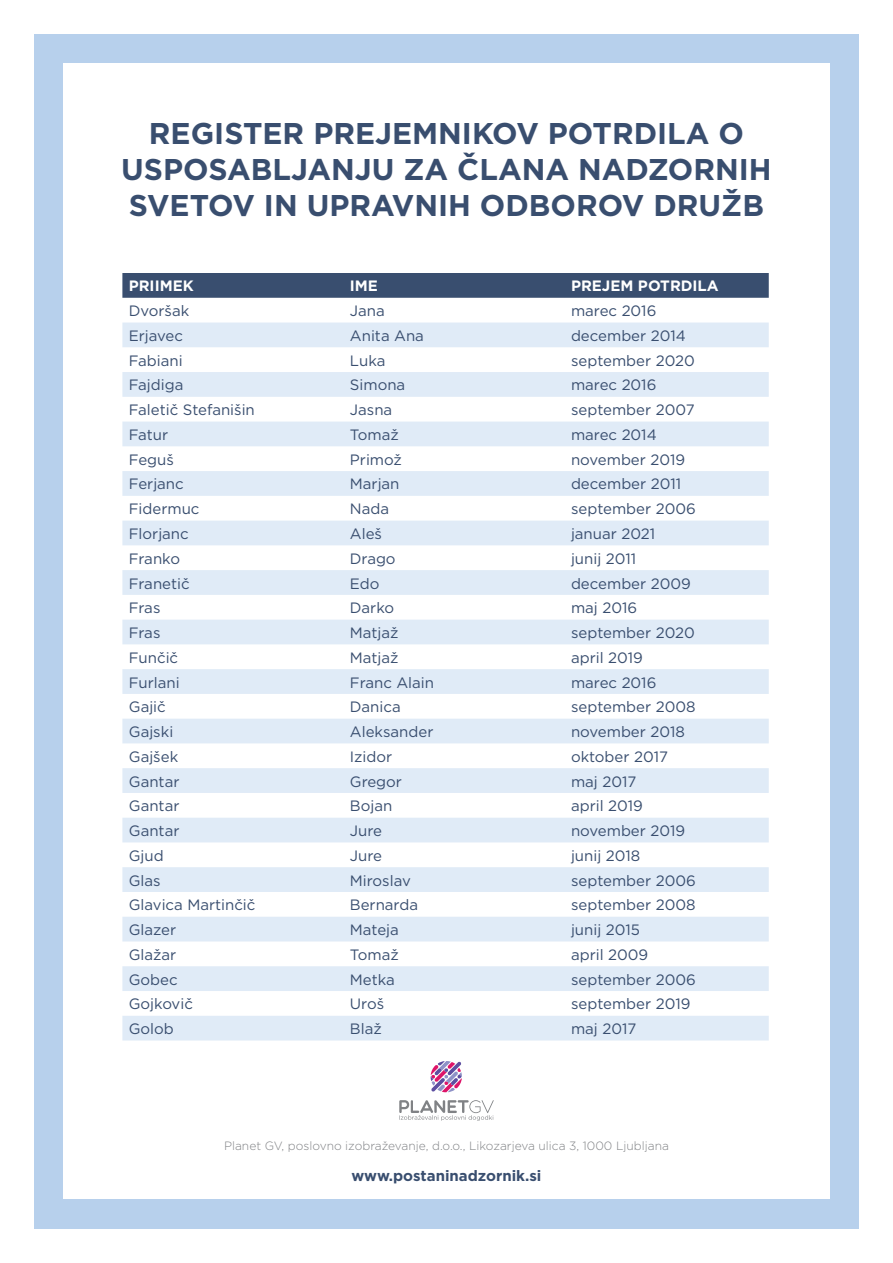
<style>
.page{position:relative;width:893px;height:1263px;background:#fff}
.page>*{position:absolute;margin:0;border:0;box-sizing:border-box;transform-origin:0 0}
.t1{font:700 30px/36px "Gotham";color:#394e6f;text-align:center}
.t2{font:15px "Gotham";color:#394e6f}
.t3{font:700 15px "Gotham";color:#fff}
.t4{font:700 15px "Gotham";color:#394e6f}
.t5{font:300 12px "Gotham";color:#808285}
</style>
<div class="page">
<div style="left:34px;top:34px;width:825px;height:1195px;background:#b7d0ec"></div>
<div style="left:63px;top:64px;width:766px;height:1135px;background:#fff"></div>
<svg style="left:431px;top:1061px;width:31px;height:31px"></svg>
<svg style="left:399px;top:1100px;width:95px;height:21px"></svg>
<div style="left:122px;top:273px;width:647px;height:25px;background:#394e6f"></div>
<svg style="left:122px;top:322px;width:647px;height:718px;fill:#e3edf7"></svg>
<h1 class="t1" style="left:121px;top:116px;width:652px">REGISTER PREJEMNIKOV POTRDILA O<br>USPOSABLJANJU ZA ČLANA NADZORNIH<br>SVETOV IN UPRAVNIH ODBOROV DRUŽB</h1>
<p class="t3" style="left:129px;top:276px;width:66px">PRIIMEK</p>
<p class="t3" style="left:350px;top:276px;width:30px">IME</p>
<p class="t3" style="left:571px;top:276px;width:149px">PREJEM POTRDILA</p>
<p class="t2" style="left:129px;top:301px;width:62px">Dvoršak</p>
<p class="t2" style="left:350px;top:301px;width:36px">Jana</p>
<p class="t2" style="left:571px;top:301px;width:87px">marec 2016</p>
<p class="t2" style="left:129px;top:326px;width:56px">Erjavec</p>
<p class="t2" style="left:350px;top:326px;width:76px">Anita Ana</p>
<p class="t2" style="left:571px;top:326px;width:116px">december 2014</p>
<p class="t2" style="left:129px;top:351px;width:55px">Fabiani</p>
<p class="t2" style="left:350px;top:351px;width:37px">Luka</p>
<p class="t2" style="left:571px;top:351px;width:125px">september 2020</p>
<p class="t2" style="left:129px;top:375px;width:56px">Fajdiga</p>
<p class="t2" style="left:350px;top:375px;width:57px">Simona</p>
<p class="t2" style="left:571px;top:375px;width:87px">marec 2016</p>
<p class="t2" style="left:129px;top:400px;width:128px">Faletič Stefanišin</p>
<p class="t2" style="left:350px;top:400px;width:44px">Jasna</p>
<p class="t2" style="left:571px;top:400px;width:125px">september 2007</p>
<p class="t2" style="left:129px;top:425px;width:41px">Fatur</p>
<p class="t2" style="left:350px;top:425px;width:50px">Tomaž</p>
<p class="t2" style="left:571px;top:425px;width:87px">marec 2014</p>
<p class="t2" style="left:129px;top:450px;width:47px">Feguš</p>
<p class="t2" style="left:350px;top:450px;width:54px">Primož</p>
<p class="t2" style="left:571px;top:450px;width:116px">november 2019</p>
<p class="t2" style="left:129px;top:474px;width:57px">Ferjanc</p>
<p class="t2" style="left:350px;top:474px;width:51px">Marjan</p>
<p class="t2" style="left:571px;top:474px;width:112px">december 2011</p>
<p class="t2" style="left:129px;top:499px;width:72px">Fidermuc</p>
<p class="t2" style="left:350px;top:499px;width:41px">Nada</p>
<p class="t2" style="left:571px;top:499px;width:126px">september 2006</p>
<p class="t2" style="left:129px;top:524px;width:61px">Florjanc</p>
<p class="t2" style="left:350px;top:524px;width:34px">Aleš</p>
<p class="t2" style="left:571px;top:524px;width:86px">januar 2021</p>
<p class="t2" style="left:129px;top:549px;width:53px">Franko</p>
<p class="t2" style="left:350px;top:549px;width:47px">Drago</p>
<p class="t2" style="left:571px;top:549px;width:67px">junij 2011</p>
<p class="t2" style="left:129px;top:574px;width:62px">Franetič</p>
<p class="t2" style="left:350px;top:574px;width:31px">Edo</p>
<p class="t2" style="left:571px;top:574px;width:121px">december 2009</p>
<p class="t2" style="left:129px;top:598px;width:33px">Fras</p>
<p class="t2" style="left:350px;top:598px;width:46px">Darko</p>
<p class="t2" style="left:571px;top:598px;width:68px">maj 2016</p>
<p class="t2" style="left:129px;top:623px;width:33px">Fras</p>
<p class="t2" style="left:350px;top:623px;width:50px">Matjaž</p>
<p class="t2" style="left:571px;top:623px;width:125px">september 2020</p>
<p class="t2" style="left:129px;top:648px;width:51px">Funčič</p>
<p class="t2" style="left:350px;top:648px;width:50px">Matjaž</p>
<p class="t2" style="left:571px;top:648px;width:73px">april 2019</p>
<p class="t2" style="left:129px;top:673px;width:52px">Furlani</p>
<p class="t2" style="left:350px;top:673px;width:86px">Franc Alain</p>
<p class="t2" style="left:571px;top:673px;width:87px">marec 2016</p>
<p class="t2" style="left:129px;top:697px;width:39px">Gajič</p>
<p class="t2" style="left:350px;top:697px;width:52px">Danica</p>
<p class="t2" style="left:571px;top:697px;width:126px">september 2008</p>
<p class="t2" style="left:129px;top:722px;width:46px">Gajski</p>
<p class="t2" style="left:350px;top:722px;width:85px">Aleksander</p>
<p class="t2" style="left:571px;top:722px;width:115px">november 2018</p>
<p class="t2" style="left:129px;top:747px;width:51px">Gajšek</p>
<p class="t2" style="left:350px;top:747px;width:44px">Izidor</p>
<p class="t2" style="left:571px;top:747px;width:98px">oktober 2017</p>
<p class="t2" style="left:129px;top:772px;width:52px">Gantar</p>
<p class="t2" style="left:350px;top:772px;width:54px">Gregor</p>
<p class="t2" style="left:571px;top:772px;width:67px">maj 2017</p>
<p class="t2" style="left:129px;top:796px;width:52px">Gantar</p>
<p class="t2" style="left:350px;top:796px;width:44px">Bojan</p>
<p class="t2" style="left:571px;top:796px;width:73px">april 2019</p>
<p class="t2" style="left:129px;top:821px;width:52px">Gantar</p>
<p class="t2" style="left:350px;top:821px;width:34px">Jure</p>
<p class="t2" style="left:571px;top:821px;width:116px">november 2019</p>
<p class="t2" style="left:129px;top:846px;width:36px">Gjud</p>
<p class="t2" style="left:350px;top:846px;width:34px">Jure</p>
<p class="t2" style="left:571px;top:846px;width:71px">junij 2018</p>
<p class="t2" style="left:129px;top:871px;width:33px">Glas</p>
<p class="t2" style="left:350px;top:871px;width:63px">Miroslav</p>
<p class="t2" style="left:571px;top:871px;width:126px">september 2006</p>
<p class="t2" style="left:129px;top:895px;width:128px">Glavica Martinčič</p>
<p class="t2" style="left:350px;top:895px;width:70px">Bernarda</p>
<p class="t2" style="left:571px;top:895px;width:126px">september 2008</p>
<p class="t2" style="left:129px;top:920px;width:49px">Glazer</p>
<p class="t2" style="left:350px;top:920px;width:50px">Mateja</p>
<p class="t2" style="left:571px;top:920px;width:70px">junij 2015</p>
<p class="t2" style="left:129px;top:945px;width:49px">Glažar</p>
<p class="t2" style="left:350px;top:945px;width:50px">Tomaž</p>
<p class="t2" style="left:571px;top:945px;width:79px">april 2009</p>
<p class="t2" style="left:129px;top:970px;width:50px">Gobec</p>
<p class="t2" style="left:350px;top:970px;width:47px">Metka</p>
<p class="t2" style="left:571px;top:970px;width:126px">september 2006</p>
<p class="t2" style="left:129px;top:994px;width:66px">Gojkovič</p>
<p class="t2" style="left:350px;top:994px;width:36px">Uroš</p>
<p class="t2" style="left:571px;top:994px;width:121px">september 2019</p>
<p class="t2" style="left:129px;top:1019px;width:47px">Golob</p>
<p class="t2" style="left:350px;top:1019px;width:33px">Blaž</p>
<p class="t2" style="left:571px;top:1019px;width:67px">maj 2017</p>
<p class="t5" style="left:224px;top:1138px;width:446px">Planet GV, poslovno izobraževanje, d.o.o., Likozarjeva ulica 3, 1000 Ljubljana</p>
<p class="t4" style="left:351px;top:1166px;width:192px">www.postaninadzornik.si</p>
</div>
